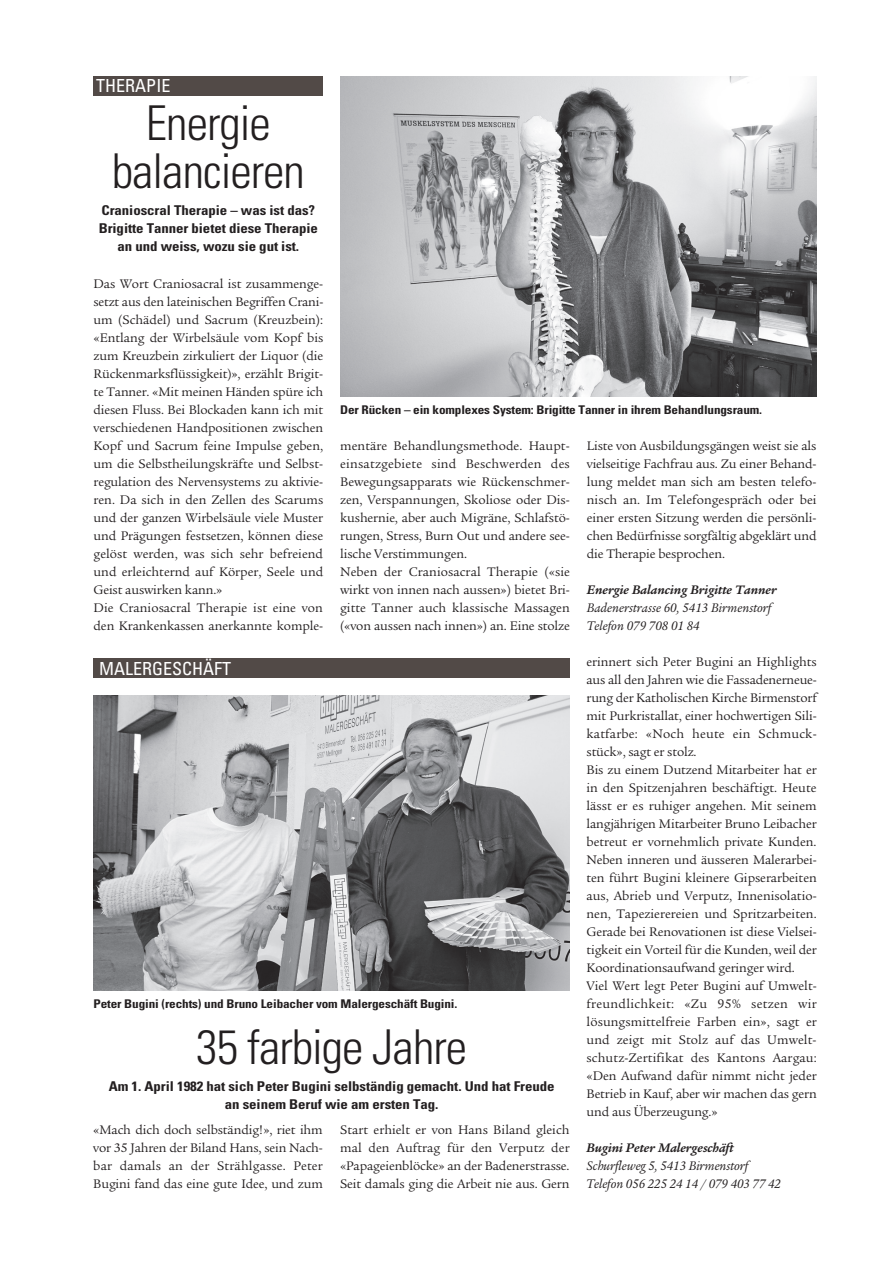
<style>
.page{position:relative;width:893px;height:1263px;background:#fff}
.page>*{position:absolute;margin:0;border:0;box-sizing:border-box;transform-origin:0 0}
.t1{font:300 condensed 48px/48px "Univers";letter-spacing:-.02em;color:#231f20;text-align:center}
.t2{font:condensed 18px "Univers";color:#fff}
.t3{font:13.5px/18px "Legacy Serif";letter-spacing:-.005em;color:#231f20;text-align:justify}
.t4{font:700 condensed 13.5px/18px "Univers";letter-spacing:-.005em;color:#231f20;text-align:center;scale:1.1 1}
.t5{font:italic 13.5px/18px "Legacy Serif";letter-spacing:-.005em;color:#231f20}
.t6{font:italic 700 13.5px "Legacy Serif";color:#231f20}
.t7{font:700 condensed 12px "Univers";letter-spacing:-.01em;color:#231f20;scale:1.1 1}
</style>
<div class="page">
<div style="left:94px;top:76px;width:229px;height:19px;background:#524a47"></div>
<img style="left:340px;top:77px;width:476px;height:319px">
<img style="left:93px;top:695px;width:476px;height:295px">
<div style="left:93px;top:658px;width:477px;height:19px;background:#524a47"></div>
<h2 class="t2" style="left:96px;top:75px;width:73px">THERAPIE</h2>
<h1 class="t1" style="left:112px;top:99px;width:194px">Energie balancieren</h1>
<p class="t4" style="left:99px;top:201px;width:201px">Cranioscral Therapie – was ist das?<br>Brigitte Tanner bietet diese Therapie an und weiss, wozu sie gut ist.</p>
<p class="t3" style="left:94px;top:275px;width:231px;text-align:left">Das Wort Craniosacral ist zusammenge&shy;setzt aus den lateinischen Begriffen Crani&shy;um (Schädel) und Sacrum (Kreuzbein): «Entlang der Wirbelsäule vom Kopf bis zum Kreuzbein zirkuliert der Liquor (die Rückenmarksflüssigkeit)», erzählt Brigit&shy;te Tanner. «Mit meinen Händen spüre ich diesen Fluss. Bei Blockaden kann ich mit verschiedenen Handpositionen zwischen Kopf und Sacrum feine Impulse geben, um die Selbstheilungskräfte und Selbst&shy;regulation des Nervensystems zu aktivie&shy;ren. Da sich in den Zellen des Scarums und der ganzen Wirbelsäule viele Muster und Prägungen festsetzen, können diese gelöst werden, was sich sehr befreiend und erleichternd auf Körper, Seele und Geist auswirken kann.»<br>Die Craniosacral Therapie ist eine von den Krankenkassen anerkannte komple-</p>
<p class="t7" style="left:340px;top:402px;width:385px">Der Rücken – ein komplexes System: Brigitte Tanner in ihrem Behandlungsraum.</p>
<p class="t3" style="left:340px;top:437px;width:231px;text-align:left">mentäre Behandlungsmethode. Haupt&shy;einsatzgebiete sind Beschwerden des Bewegungsapparats wie Rückenschmer&shy;zen, Verspannungen, Skoliose oder Dis&shy;kushernie, aber auch Migräne, Schlafstö&shy;rungen, Stress, Burn Out und andere see&shy;lische Verstimmungen.<br>Neben der Craniosacral Therapie («sie wirkt von innen nach aussen») bietet Bri&shy;gitte Tanner auch klassische Massagen («von aussen nach innen») an. Eine stolze</p>
<p class="t3" style="left:587px;top:437px;width:231px">Liste von Ausbildungsgängen weist sie als vielseitige Fachfrau aus. Zu einer Behand&shy;lung meldet man sich am besten telefo&shy;nisch an. Im Telefongespräch oder bei einer ersten Sitzung werden die persönli&shy;chen Bedürfnisse sorgfältig abgeklärt und die Therapie besprochen.</p>
<p class="t6" style="left:587px;top:582px;width:192px">Energie Balancing Brigitte Tanner</p>
<p class="t5" style="left:587px;top:599px;width:186px">Badenerstrasse 60, 5413 Birmenstorf<br>Telefon 079 708 01 84</p>
<h2 class="t2" style="left:99px;top:657px;width:133px">MALERGES CHÄFT</h2>
<p class="t7" style="left:94px;top:996px;width:332px">Peter Bugini (rechts) und Bruno Leibacher vom Malergeschäft Bugini.</p>
<h1 class="t1" style="left:196px;top:1023px;width:272px">35 farbige Jahre</h1>
<p class="t4" style="left:109px;top:1077px;width:407px">Am 1. April 1982 hat sich Peter Bugini selbständig gemacht. Und hat Freude an seinem Beruf wie am ersten Tag.</p>
<p class="t3" style="left:93px;top:1121px;width:231px">«Mach dich doch selbständig!», riet ihm vor 35 Jahren der Biland Hans, sein Nach&shy;bar damals an der Strählgasse. Peter Bugini fand das eine gute Idee, und zum</p>
<p class="t3" style="left:340px;top:1121px;width:231px">Start erhielt er von Hans Biland gleich mal den Auftrag für den Verputz der «Papageienblöcke» an der Badenerstrasse.<br>Seit damals ging die Arbeit nie aus. Gern</p>
<p class="t3" style="left:586px;top:653px;width:232px;text-align:left">erinnert sich Peter Bugini an Highlights aus all den Jahren wie die Fassadenerneue&shy;rung der Katholischen Kirche Birmenstorf mit Purkristallat, einer hochwertigen Sili&shy;katfarbe: «Noch heute ein Schmuck&shy;stück», sagt er stolz.<br>Bis zu einem Dutzend Mitarbeiter hat er in den Spitzenjahren beschäftigt. Heute lässt er es ruhiger angehen. Mit seinem langjährigen Mitarbeiter Bruno Leibacher betreut er vornehmlich private Kunden.<br>Neben inneren und äusseren Malerarbei&shy;ten führt Bugini kleinere Gipserarbeiten aus, Abrieb und Verputz, Innenisolatio&shy;nen, Tapezierereien und Spritzarbeiten.<br>Gerade bei Renovationen ist diese Vielsei&shy;tigkeit ein Vorteil für die Kunden, weil der Koordinationsaufwand geringer wird.<br>Viel Wert legt Peter Bugini auf Umwelt&shy;freundlichkeit: «Zu 95% setzen wir lösungsmittelfreie Farben ein», sagt er und zeigt mit Stolz auf das Umwelt&shy;schutz-Zertifikat des Kantons Aargau: «Den Aufwand dafür nimmt nicht jeder Betrieb in Kauf, aber wir machen das gern und aus Überzeugung.»</p>
<p class="t6" style="left:586px;top:1140px;width:149px">Bugini Peter Malergeschäft</p>
<p class="t5" style="left:586px;top:1157px;width:196px">Schurfleweg 5, 5413 Birmenstorf<br>Telefon 056 225 24 14 / 079 403 77 42</p>
</div>
